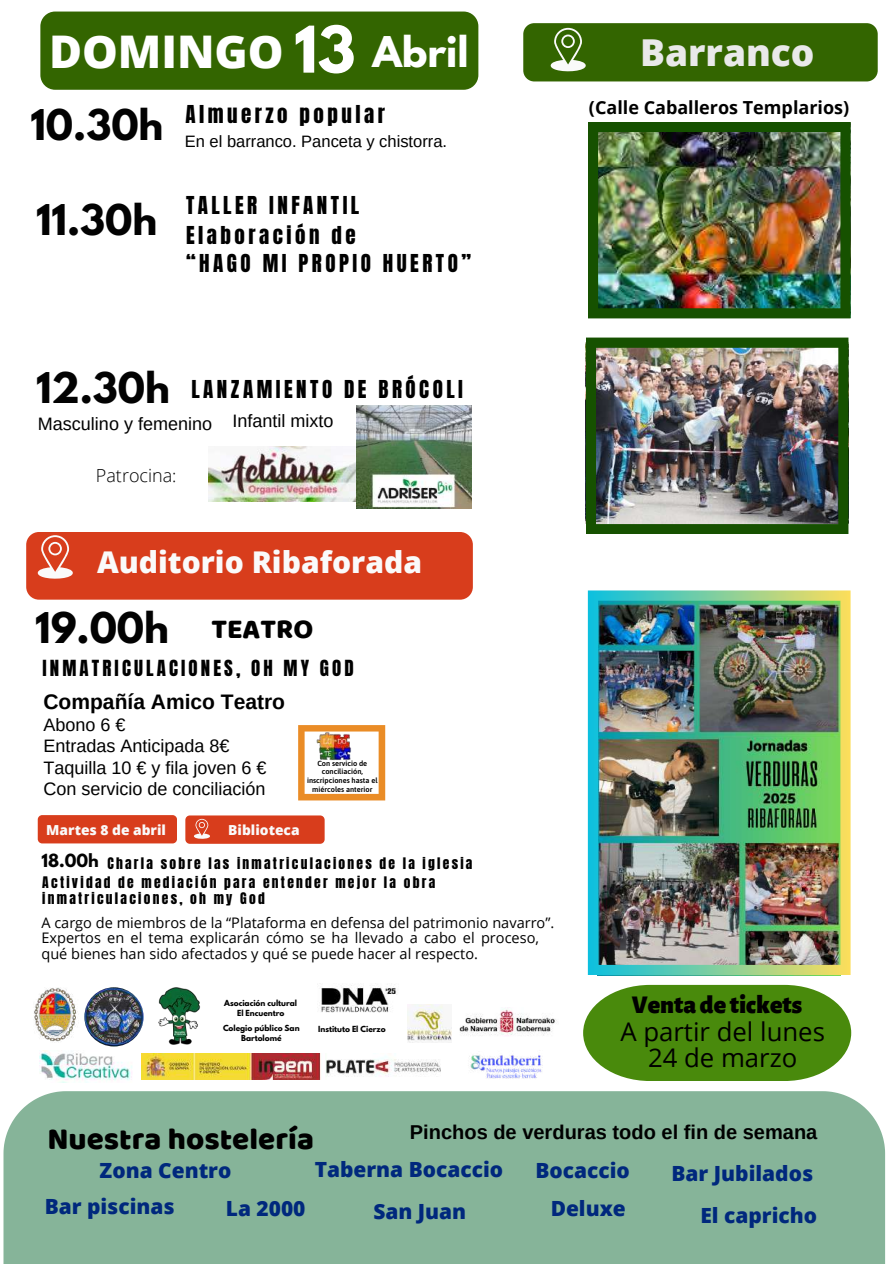
<style>
.page{position:relative;width:894px;height:1264px;background:#fff}
.page>*{position:absolute;margin:0;border:0;box-sizing:border-box;transform-origin:0 0}
.t1{font:700 57px "League Spartan";color:#fff}
.t2{font:800 45px "Open Sans";color:#fff}
.t3{font:700 37.5px "League Spartan";color:#020202}
.t4{font:700 37.5px "League Spartan";color:#fff}
.t5{font:800 37.05px "Open Sans";color:#e9e9e9}
.t6{font:31.2px "Baloo Thambi";color:#000}
.t7{font:800 30px "Open Sans";color:#fafafa}
.t8{font:25.8px/25.8px "Open Sans";color:#000;text-align:center}
.t9{font:900 25.8px "Alegreya Sans";color:#000}
.t10{font:21px/28.2px "Anton";letter-spacing:.165em;color:#000}
.t11{font:700 21px "Arimo";color:#000}
.t12{font:800 20.85px "Open Sans";color:#00287d}
.t13{font:700 20.1px "Arimo";color:#000}
.t14{font:18.9px "Anton";letter-spacing:.165em;color:#000}
.t15{font:18px/21.3px "Arimo";color:#000}
.t16{font:700 18px "Open Sans";color:#000}
.t17{font:300 18px "Open Sans";color:#000}
.t18{font:16.5px "Arimo";color:#000}
.t19{font:700 16.05px "League Spartan";color:#020202}
.t20{font:14.55px/15.9px "Open Sans";color:#000}
.t21{font:800 13.8px "Open Sans";color:#fafafa}
.t22{font:13.5px/16px "Anton";letter-spacing:.165em;color:#000}
.t23{font:700 7.5px/10.1px "League Spartan";color:#000;text-align:center}
.t24{font:600 7.5px/8.7px "Asap";color:#000;text-align:center}
.s1{font-family:"Baloo Thambi";font-weight:400;font-size:28.35px;color:#000}
</style>
<div class="page">
<div style="left:40px;top:12px;width:438px;height:78px;background:#336500;border-radius:15px"></div>
<img style="left:298px;top:725px;width:87px;height:75px">
<div style="left:523px;top:23px;width:354px;height:58px;background:#336500;border-radius:11px"></div>
<img style="left:356px;top:406px;width:115px;height:102px">
<img style="left:209px;top:446px;width:146px;height:55px">
<div style="left:3px;top:1091px;width:881px;height:172px;background:#86b499"></div>
<img style="left:588px;top:122px;width:262px;height:196px">
<svg style="left:550px;top:28px;width:35px;height:44px"></svg>
<img style="left:585px;top:337px;width:263px;height:197px">
<div style="left:26px;top:532px;width:446px;height:67px;background:#d83d1c;border-radius:13px"></div>
<svg style="left:38px;top:535px;width:35px;height:44px"></svg>
<img style="left:587px;top:590px;width:263px;height:384px">
<img style="left:39px;top:1050px;width:93px;height:32px">
<img style="left:142px;top:1053px;width:298px;height:26px">
<img style="left:469px;top:1055px;width:74px;height:24px">
<img style="left:34px;top:988px;width:44px;height:54px">
<img style="left:84px;top:987px;width:59px;height:59px;border-radius:50%">
<img style="left:459px;top:1007px;width:98px;height:29px">
<img style="left:158px;top:987px;width:42px;height:58px">
<img style="left:407px;top:1004px;width:44px;height:38px">
<img style="left:321px;top:985px;width:76px;height:28px">
<div style="left:185px;top:815px;width:139px;height:28px;background:#d83d1c;border-radius:4px"></div>
<svg style="left:194px;top:818px;width:15px;height:21px"></svg>
<div style="left:38px;top:815px;width:139px;height:28px;background:#d83d1c;border-radius:4px"></div>
<svg style="left:583px;top:984px;width:268px;height:97px;background:#5e9728"></svg>
<h1 class="t1" style="left:294px;top:21px;width:63px">13</h1>
<h2 class="t2" style="left:49px;top:20px;width:236px">DOMINGO</h2>
<h3 class="t4" style="left:372px;top:33px;width:98px">Abril</h3>
<h3 class="t3" style="left:30px;top:107px;width:134px">10.30h</h3>
<h3 class="t10" style="left:185px;top:101px;width:201px">Almuerzo popular</h3>
<p class="t18" style="left:185px;top:132px;width:264px">En el barranco. Panceta y chistorra.</p>
<h3 class="t3" style="left:36px;top:201px;width:123px">11.30h</h3>
<h3 class="t10" style="left:186px;top:191px;width:175px">TALLER INFANTIL</h3>
<h3 class="t10" style="left:186px;top:221px;width:286px">Elaboración de<br>“HAGO MI PROPIO HUERTO”</h3>
<h3 class="t5" style="left:640px;top:27px;width:176px">Barranco</h3>
<p class="t16" style="left:588px;top:94px;width:262px">(Calle Caballeros Templarios)</p>
<h3 class="t3" style="left:36px;top:369px;width:135px">12.30h</h3>
<h3 class="t10" style="left:191px;top:375px;width:273px">LANZAMIENTO DE BRÓCOLI</h3>
<p class="t15" style="left:38px;top:413px;width:297px">Masculino y femenino Infantil mixto</p>
<p class="t17" style="left:96px;top:462px;width:82px">Patrocina:</p>
<h3 class="t7" style="left:97px;top:540px;width:326px">Auditorio Ribaforada</h3>
<h3 class="t3" style="left:35px;top:608px;width:279px">19.00h <span class="s1">TEATRO</span></h3>
<p class="t14" style="left:42px;top:654px;width:313px">INMATRICULACIONES, OH MY GOD</p>
<h3 class="t11" style="left:43px;top:690px;width:243px">Compañía Amico Teatro</h3>
<p class="t15" style="left:43px;top:714px;width:224px">Abono 6 €<br>Entradas Anticipada 8€<br>Taquilla 10 € y fila joven 6 €<br>Con servicio de conciliación</p>
<p class="t24" style="left:307px;top:758px;width:72px">Con servicio de conciliación, inscripciones hasta el miércoles anterior</p>
<p class="t21" style="left:46px;top:820px;width:121px">Martes 8 de abril</p>
<p class="t22" style="left:107px;top:855px;width:366px">Charla sobre las inmatriculaciones de la iglesia</p>
<p class="t21" style="left:228px;top:820px;width:73px">Biblioteca</p>
<p class="t19" style="left:42px;top:853px;width:59px">18.00h</p>
<p class="t22" style="left:42px;top:874px;width:394px">Actividad de mediación para entender mejor la obra inmatriculaciones, oh my God</p>
<p class="t20" style="left:41px;top:913px;width:514px">A cargo de miembros de la “Plataforma en defensa del patrimonio navarro”.</p>
<p class="t20" style="left:41px;top:929px;width:499px">Expertos en el tema explicarán cómo se ha llevado a cabo el proceso, qué bienes han sido afectados y qué se puede hacer al respecto.</p>
<p class="t23" style="left:224px;top:999px;width:74px">Asociación cultural<br>El Encuentro</p>
<p class="t23" style="left:223px;top:1023px;width:78px">Colegio público San<br>Bartolomé</p>
<p class="t23" style="left:318px;top:1024px;width:69px">Instituto El Cierzo</p>
<h3 class="t9" style="left:631px;top:991px;width:172px">Venta de tickets</h3>
<h3 class="t8" style="left:620px;top:1018px;width:206px">A partir del lunes<br>24 de marzo</h3>
<h3 class="t13" style="left:410px;top:1120px;width:409px">Pinchos de verduras todo el fin de semana</h3>
<h3 class="t12" style="left:314px;top:1154px;width:190px">Taberna Bocaccio</h3>
<h3 class="t6" style="left:47px;top:1115px;width:268px">Nuestra hostelería</h3>
<h3 class="t12" style="left:100px;top:1156px;width:133px">Zona Centro</h3>
<h3 class="t12" style="left:535px;top:1156px;width:96px">Bocaccio</h3>
<h3 class="t12" style="left:671px;top:1158px;width:143px">Bar Jubilados</h3>
<h3 class="t12" style="left:45px;top:1192px;width:131px">Bar piscinas</h3>
<h3 class="t12" style="left:550px;top:1193px;width:77px">Deluxe</h3>
<h3 class="t12" style="left:226px;top:1193px;width:81px">La 2000</h3>
<h3 class="t12" style="left:373px;top:1196px;width:94px">San Juan</h3>
<h3 class="t12" style="left:700px;top:1201px;width:118px">El capricho</h3>
</div>
